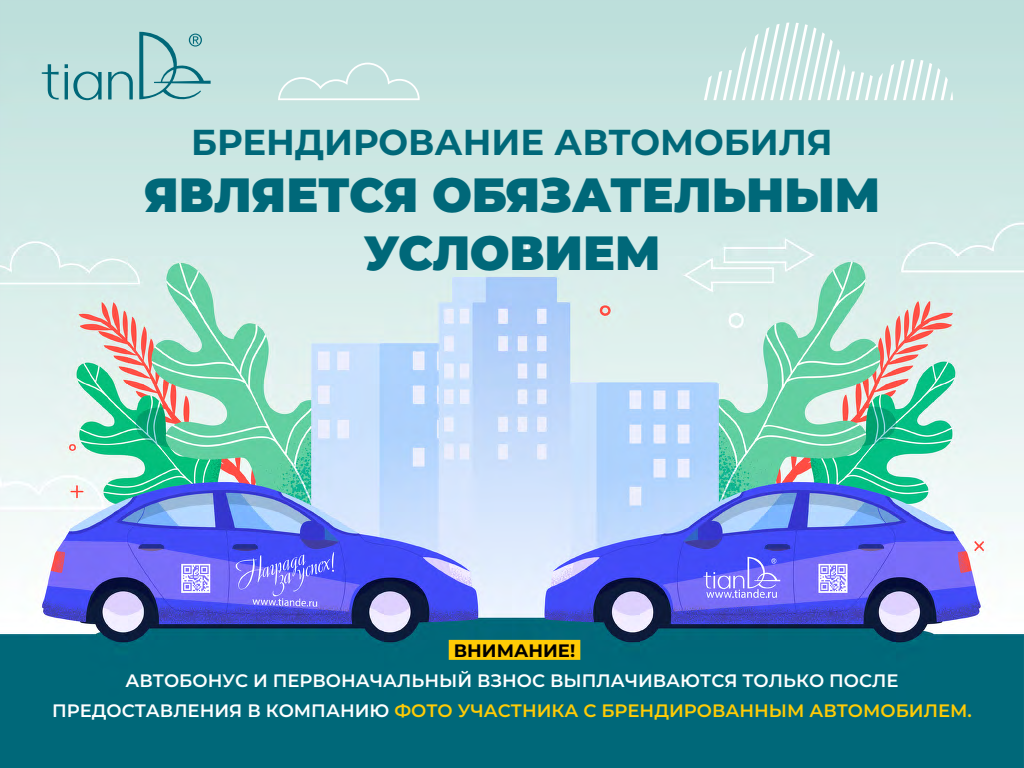
<style>
.page{position:relative;width:1024px;height:768px;background:#fff}
.page>*{position:absolute;margin:0;border:0;box-sizing:border-box;transform-origin:0 0}
.t1{font:900 48px/57.6px "Montserrat";color:#006879;text-align:center}
.t2{font:700 36px "Montserrat";color:#006879}
.t3{font:600 18px/30px "Montserrat";color:#fff;text-align:center}
.t4{font:700 18px "Montserrat";color:#000}
.s1{color:#ffcb05}
</style>
<div class="page">
<img style="left:0;top:0;width:1024px;height:768px">
<svg style="left:42px;top:32px;width:169px;height:71px;background:#a6d0cf"></svg>
<svg style="left:278px;top:63px;width:142px;height:37px;background:#cae5e2"></svg>
<svg style="left:704px;top:23px;width:249px;height:77px;background:#cce6e3"></svg>
<div style="left:449px;top:640px;width:131px;height:20px;background:#ffcb05"></div>
<h2 class="t2" style="left:191px;top:116px;width:643px">БРЕНДИРОВАНИЕ АВТОМОБИЛЯ</h2>
<h1 class="t1" style="left:144px;top:164px;width:737px">ЯВЛЯЕТСЯ ОБЯЗАТЕЛЬНЫМ<br>УСЛОВИЕМ</h1>
<p class="t4" style="left:454px;top:638px;width:123px">ВНИМАНИЕ!</p>
<p class="t3" style="left:52px;top:665px;width:921px">АВТОБОНУС И ПЕРВОНАЧАЛЬНЫЙ ВЗНОС ВЫПЛАЧИВАЮТСЯ ТОЛЬКО ПОСЛЕ<br>ПРЕДОСТАВЛЕНИЯ В КОМПАНИЮ <span class="s1">ФОТО УЧАСТНИКА С БРЕНДИРОВАННЫМ АВТОМОБИЛЕМ.</span></p>
</div>
